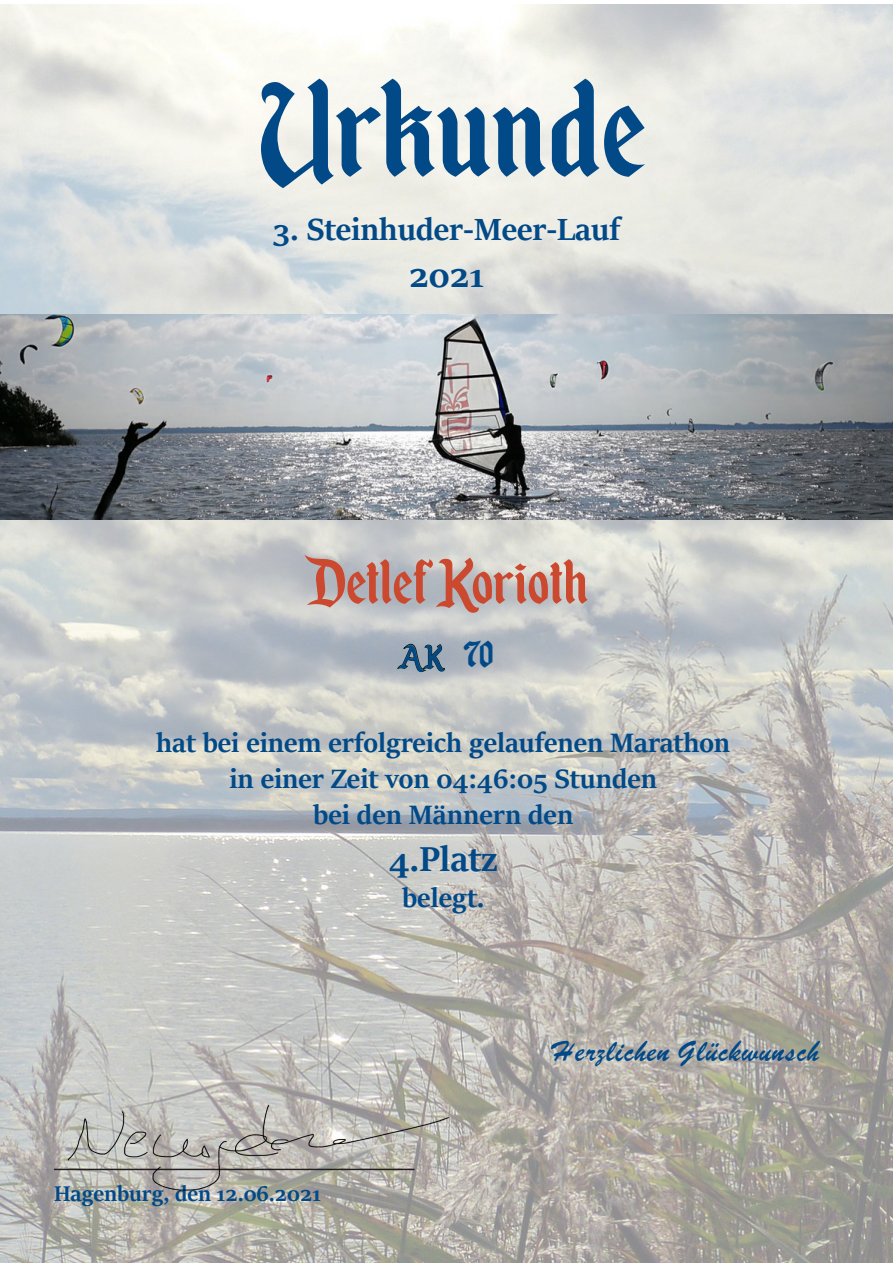
<style>
.page{position:relative;width:893px;height:1263px;background:#fff}
.page>*{position:absolute;margin:0;border:0;box-sizing:border-box;transform-origin:0 0}
.t1{font:165px "Enchanted Land";color:#014987}
.t2{font:75px "Enchanted Land";color:#cb492f}
.t3{font:700 39px "Sitka Banner";color:#014987}
.t4{font:36px "Enchanted Land";color:#014987}
.t5{font:700 34.5px "Sitka Banner";color:#014987}
.t6{font:700 30px "Sitka Banner";color:#014987}
.t7{font:25.5px "Brussels";color:#014987}
.t8{font:700 24px "Sitka Banner";color:#014987}
.s1{font-size:45px}
</style>
<div class="page">
<img style="left:0;top:4px;width:893px;height:1259px">
<svg style="left:397px;top:644px;width:48px;height:28px"></svg>
<img style="left:18px;top:904px;width:456px;height:322px">
<img style="left:0;top:315px;width:893px;height:204px">
<p class="t1" style="left:259px;top:35px;width:389px">Urkunde</p>
<p class="t5" style="left:273px;top:204px;width:349px">3. Steinhuder-Meer-Lauf</p>
<p class="t3" style="left:409px;top:247px;width:77px">2021</p>
<p class="t2" style="left:304px;top:539px;width:286px">Detlef Korioth</p>
<p class="t4" style="left:399px;top:636px;width:97px">AK <span class="s1">70</span></p>
<p class="t6" style="left:156px;top:721px;width:575px">hat bei einem erfolgreich gelaufenen Marathon</p>
<p class="t6" style="left:229px;top:757px;width:429px">in einer Zeit von 04:46:05 Stunden</p>
<p class="t6" style="left:313px;top:793px;width:261px">bei den Männern den</p>
<p class="t3" style="left:389px;top:831px;width:110px">4.Platz</p>
<p class="t6" style="left:402px;top:876px;width:84px">belegt.</p>
<p class="t8" style="left:54px;top:1176px;width:269px">Hagenburg, den 12.06.2021</p>
<p class="t7" style="left:551px;top:1031px;width:270px">Herzlichen Glückwunsch</p>
</div>
